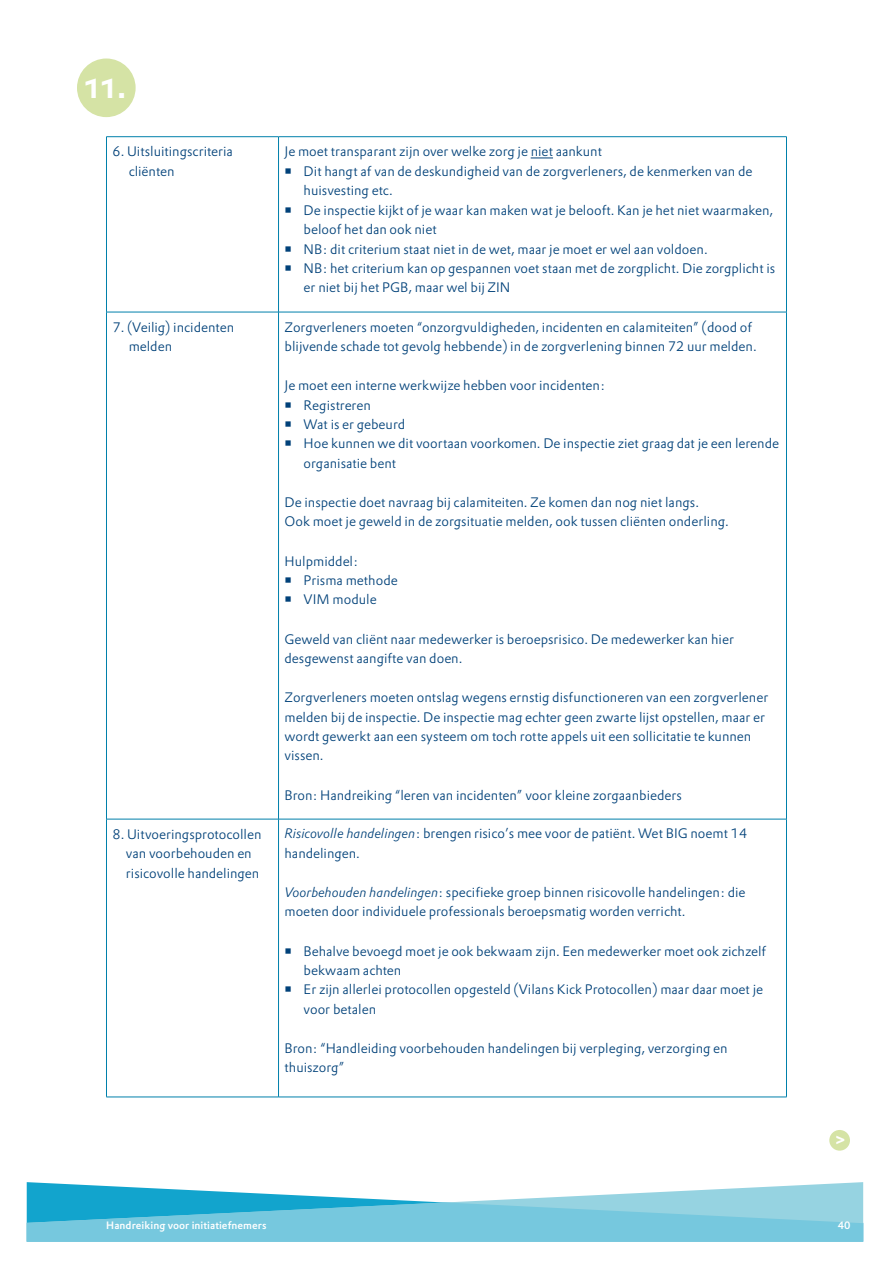
<style>
.page{position:relative;width:893px;height:1263px;background:#fff}
.page>*{position:absolute;margin:0;border:0;box-sizing:border-box;transform-origin:0 0}
.t1{font:700 27px "DTL Prokyon TOT";color:#fff}
.t2{font:700 16.95px "DTL Prokyon TOT";color:#fff}
.t3{font:300 13.5px/19.5px "DTL Prokyon TOT";color:#004179}
.t4{font:500 10.5px "DTL Prokyon TOT";letter-spacing:.005em;color:#fff}
.s1{font-style:italic}
</style>
<div class="page">
<svg style="left:27px;top:1182px;width:836px;height:20px"></svg>
<svg style="left:27px;top:1202px;width:836px;height:40px;background:#6dc4dc"></svg>
<hr style="left:106px;top:137px;width:1px;height:175px;background:#0080ab">
<hr style="left:106px;top:136px;width:173px;height:1px;background:#0080ab">
<hr style="left:278px;top:137px;width:1px;height:175px;background:#0080ab">
<hr style="left:279px;top:136px;width:508px;height:1px;background:#0080ab">
<hr style="left:786px;top:137px;width:1px;height:175px;background:#0080ab">
<hr style="left:106px;top:312px;width:1px;height:507px;background:#0080ab">
<hr style="left:106px;top:312px;width:173px;height:1px;background:#0080ab">
<hr style="left:278px;top:312px;width:1px;height:507px;background:#0080ab">
<hr style="left:279px;top:312px;width:508px;height:1px;background:#0080ab">
<hr style="left:786px;top:312px;width:1px;height:507px;background:#0080ab">
<hr style="left:106px;top:819px;width:1px;height:278px;background:#0080ab">
<hr style="left:106px;top:819px;width:173px;height:1px;background:#0080ab">
<hr style="left:278px;top:819px;width:1px;height:278px;background:#0080ab">
<hr style="left:279px;top:819px;width:508px;height:1px;background:#0080ab">
<hr style="left:786px;top:819px;width:1px;height:278px;background:#0080ab">
<hr style="left:106px;top:1097px;width:173px;height:1px;background:#0080ab">
<hr style="left:279px;top:1097px;width:508px;height:1px;background:#0080ab">
<svg style="left:531px;top:158px;width:22px;height:1px"></svg>
<div style="left:77px;top:58px;width:59px;height:59px;background:#d5e3a5;border-radius:50%"></div>
<div style="left:829px;top:1130px;width:21px;height:21px;background:#d5e3a5;border-radius:50%"></div>
<h1 class="t1" style="left:85px;top:70px;width:43px">11.</h1>
<p class="t3" style="left:129px;top:141px;width:106px;text-indent:-16px">6. Uitsluitingscriteria cliënten</p>
<p class="t3" style="left:304px;top:141px;width:473px;text-indent:-19px">Je moet transparant zijn over welke zorg je niet aankunt<br>Dit hangt af van de deskundigheid van de zorgverleners, de kenmerken van de huisvesting etc.<br>De inspectie kijkt of je waar kan maken wat je belooft. Kan je het niet waarmaken, beloof het dan ook niet<br>NB: dit criterium staat niet in de wet, maar je moet er wel aan voldoen.<br>NB: het criterium kan op gespannen voet staan met de zorgplicht. Die zorgplicht is er niet bij het PGB, maar wel bij ZIN</p>
<p class="t3" style="left:129px;top:317px;width:107px;text-indent:-16px">7. (Veilig) incidenten melden</p>
<p class="t3" style="left:285px;top:317px;width:474px">Zorgverleners moeten “onzorgvuldigheden, incidenten en calamiteiten” (dood of blijvende schade tot gevolg hebbende) in de zorgverlening binnen 72 uur melden.</p>
<p class="t3" style="left:304px;top:375px;width:477px;text-indent:-19px">Je moet een interne werkwijze hebben voor incidenten:<br>Registreren<br>Wat is er gebeurd<br>Hoe kunnen we dit voortaan voorkomen. De inspectie ziet graag dat je een lerende organisatie bent</p>
<p class="t3" style="left:285px;top:492px;width:446px">De inspectie doet navraag bij calamiteiten. Ze komen dan nog niet langs.<br>Ook moet je geweld in de zorgsituatie melden, ook tussen cliënten onderling.</p>
<p class="t3" style="left:304px;top:551px;width:96px;text-indent:-19px">Hulpmiddel:<br>Prisma methode<br>VIM module</p>
<p class="t3" style="left:285px;top:629px;width:451px">Geweld van cliënt naar medewerker is beroepsrisico. De medewerker kan hier desgewenst aangifte van doen.</p>
<p class="t3" style="left:285px;top:687px;width:485px">Zorgverleners moeten ontslag wegens ernstig disfunctioneren van een zorgverlener melden bij de inspectie. De inspectie mag echter geen zwarte lijst opstellen, maar er wordt gewerkt aan een systeem om toch rotte appels uit een sollicitatie te kunnen vissen.</p>
<p class="t3" style="left:285px;top:785px;width:399px">Bron: Handreiking “leren van incidenten” voor kleine zorgaanbieders</p>
<p class="t3" style="left:126px;top:824px;width:137px;text-indent:-14px">8. Uitvoeringsprotocollen van voorbehouden en risicovolle handelingen</p>
<p class="t3" style="left:285px;top:824px;width:464px"><span class="s1">Risicovolle handelingen</span>: brengen risico’s mee voor de patiënt. Wet BIG noemt 14 handelingen.</p>
<p class="t3" style="left:285px;top:882px;width:463px"><span class="s1">Voorbehouden handelingen</span>: specifieke groep binnen risicovolle handelingen: die moeten door individuele professionals beroepsmatig worden verricht.</p>
<p class="t3" style="left:304px;top:941px;width:464px">Behalve bevoegd moet je ook bekwaam zijn. Een medewerker moet ook zichzelf bekwaam achten<br>Er zijn allerlei protocollen opgesteld (Vilans Kick Protocollen) maar daar moet je voor betalen</p>
<p class="t3" style="left:285px;top:1038px;width:445px">Bron: “Handleiding voorbehouden handelingen bij verpleging, verzorging en thuiszorg”</p>
<p class="t2" style="left:835px;top:1128px;width:12px">&gt;</p>
<p class="t4" style="left:106px;top:1218px;width:162px">Handreiking voor initiatiefnemers</p>
<p class="t4" style="left:838px;top:1218px;width:14px">40</p>
</div>
